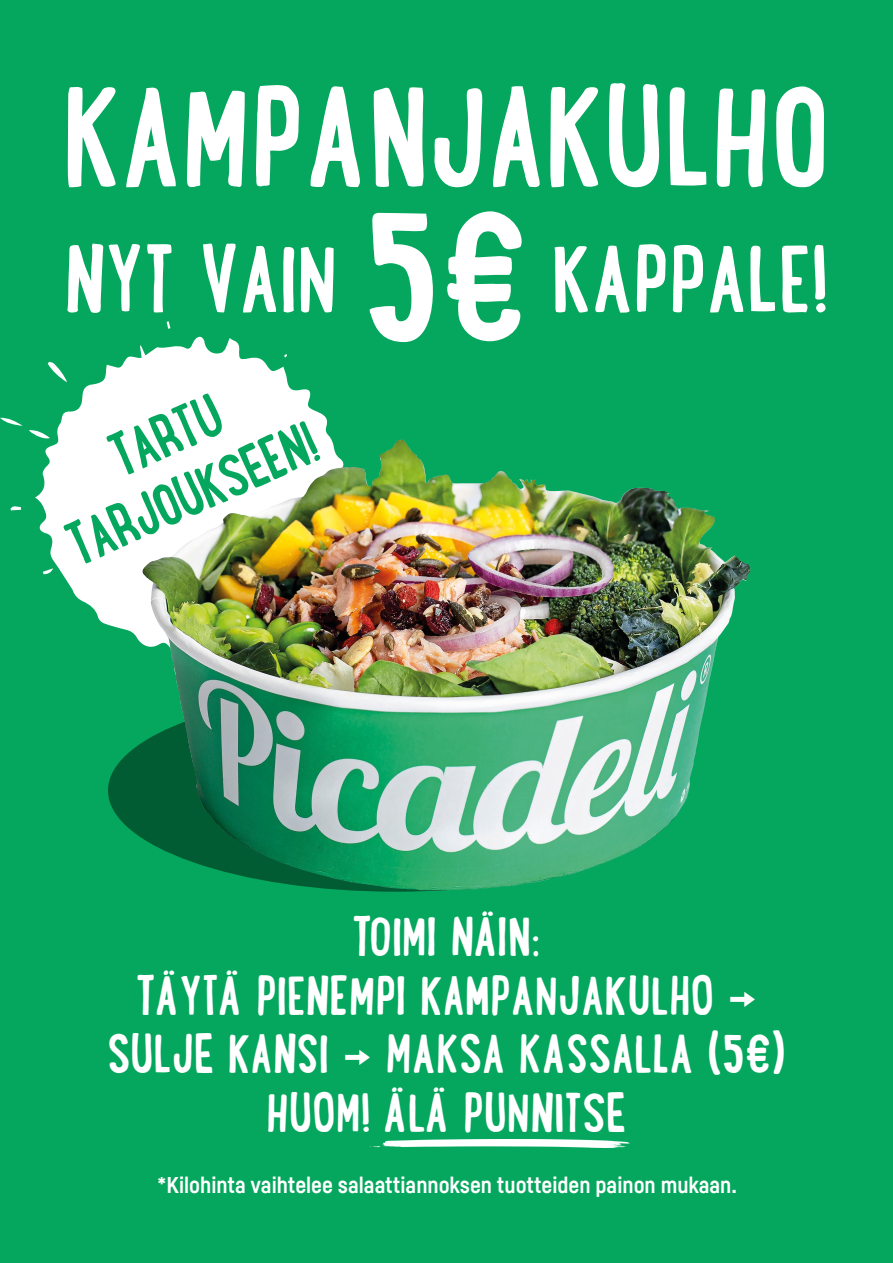
<style>
.page{position:relative;width:893px;height:1263px;background:#04a75d}
.page>*{position:absolute;margin:0;border:0;box-sizing:border-box;transform-origin:0 0}
.t1{font:700 165px "Lunch Box";color:#fff}
.t2{font:700 126.75px "Lunch Box";color:#fff}
.t3{font:700 84.75px "Lunch Box";color:#fff}
.t4{font:700 53.25px "Lunch Box";color:#04a75d}
.t5{font:700 48.75px "Lunch Box";color:#fff}
.t6{font:700 22.5px "Fabrikat";color:#fff}
.s1{font-family:"Fabrikat"}
</style>
<div class="page">
<div style="left:108px;top:689px;width:577px;height:203px;background:#025c33;border-radius:50%"></div>
<svg style="left:35px;top:336px;width:297px;height:308px;fill:#fff"></svg>
<svg style="left:48px;top:362px;width:19px;height:20px"></svg>
<svg style="left:29px;top:430px;width:21px;height:10px"></svg>
<svg style="left:0;top:417px;width:23px;height:9px"></svg>
<svg style="left:11px;top:506px;width:10px;height:4px"></svg>
<svg style="left:43px;top:568px;width:10px;height:6px"></svg>
<svg style="left:167px;top:321px;width:3px;height:8px"></svg>
<img style="left:142px;top:440px;width:552px;height:450px">
<img style="left:370px;top:1140px;width:260px;height:7px">
<p class="t2" style="left:63px;top:34px;width:768px">KAMPANJAKULHO</p>
<p class="t1" style="left:363px;top:142px;width:168px">5€</p>
<p class="t3" style="left:64px;top:210px;width:275px">NYT VAIN</p>
<p class="t3" style="left:552px;top:210px;width:279px">KAPPALE!</p>
<p class="t4" style="left:96px;top:419px;width:118px;rotate:-24deg">TARTU</p>
<p class="t4" style="left:53px;top:508px;width:269px;rotate:-24deg">TARJOUKSEEN!</p>
<p class="t5" style="left:352px;top:897px;width:190px">TOIMI NÄIN:</p>
<p class="t5" style="left:136px;top:956px;width:623px">TÄYTÄ PIENEMPI KAMPANJAKULHO <span class="s1">→</span></p>
<p class="t5" style="left:107px;top:1014px;width:680px">SULJE KANSI <span class="s1">→</span> MAKSA KASSALLA (5€)</p>
<p class="t5" style="left:266px;top:1073px;width:362px">HUOM! ÄLÄ PUNNITSE</p>
<p class="t6" style="left:157px;top:1171px;width:581px">*Kilohinta vaihtelee salaattiannoksen tuotteiden painon mukaan.</p>
</div>
